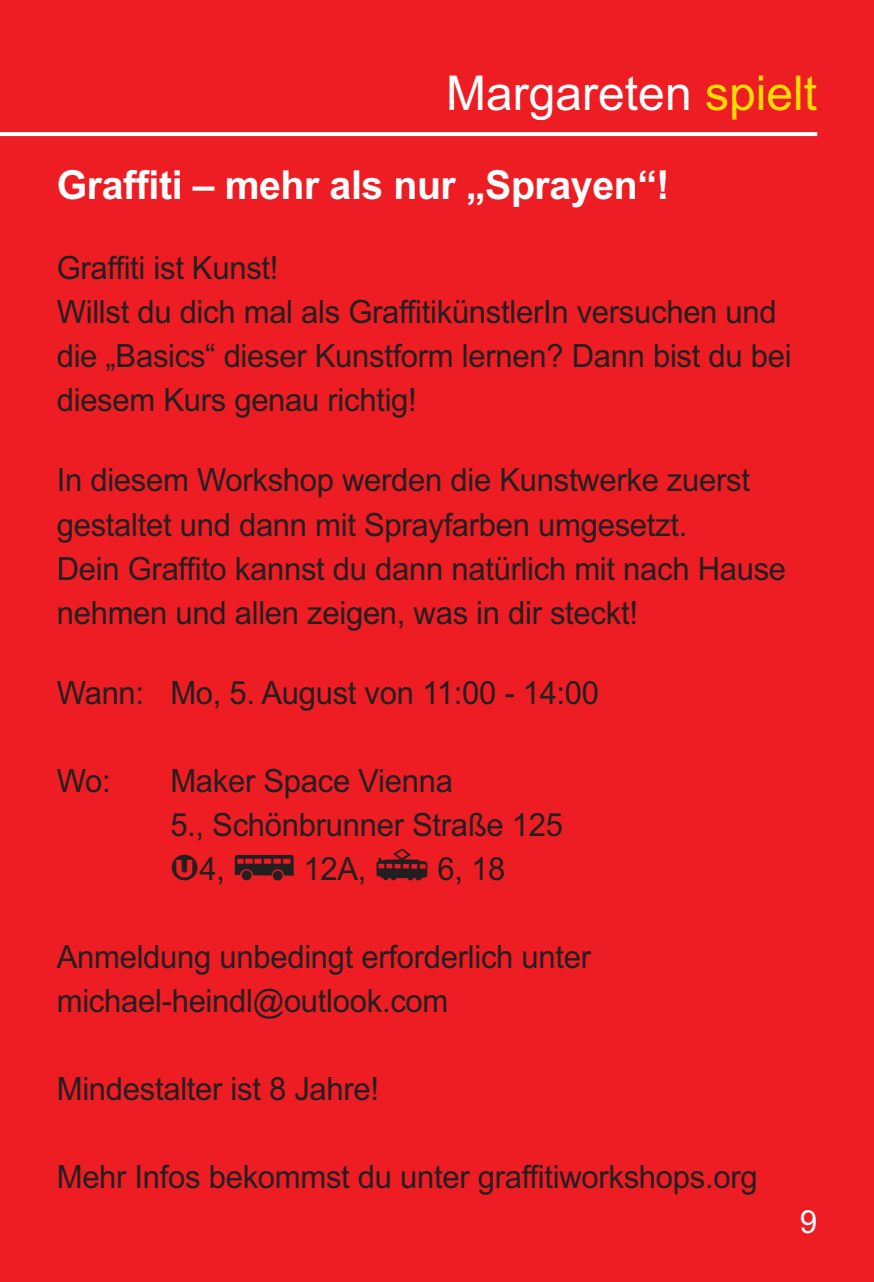
<style>
.page{position:relative;width:874px;height:1282px;background:#fff}
.page>*{position:absolute;margin:0;border:0;box-sizing:border-box;transform-origin:0 0}
.t1{font:48px "Arial";color:#fff}
.t2{font:700 40px "Arial";letter-spacing:-.01em;color:#fff}
.t3{font:32px/44px "Arial";letter-spacing:-.01em;color:#231f20}
.t4{font:32px "Arial";color:#fff}
.s1{color:#ffdd01}
.s2{font-family:"Wien Xtra PICTO"}
.s3{font-family:"Wien Xtra PICTO";font-size:38px}
</style>
<div class="page">
<div style="left:0;top:0;width:873px;height:1281px;background:#ee1d23"></div>
<svg style="left:0;top:132px;width:816px;height:4px;background:#fefbfb"></svg>
<h1 class="t1" style="left:446px;top:65px;width:372px">Margareten <span class="s1">spielt</span></h1>
<p class="t2" style="left:57px;top:162px;width:614px">Graffiti – mehr als nur „Sprayen“!</p>
<p class="t3" style="left:57px;top:246px;width:736px">Graffiti ist Kunst!<br>Willst du dich mal als GraffitikünstlerIn versuchen und die „Basics“ dieser Kunstform lernen? Dann bist du bei diesem Kurs genau richtig!</p>
<p class="t3" style="left:57px;top:458px;width:730px">In diesem Workshop werden die Kunstwerke zuerst gestaltet und dann mit Sprayfarben umgesetzt.<br>Dein Graffito kannst du dann natürlich mit nach Hause nehmen und allen zeigen, was in dir steckt!</p>
<p class="t3" style="left:57px;top:670px;width:543px">Wann: Mo, 5. August von 11:00 - 14:00</p>
<p class="t3" style="left:57px;top:758px;width:56px">Wo:</p>
<p class="t3" style="left:170px;top:758px;width:394px">Maker Space Vienna<br>5., Schönbrunner Straße 125 <span class="s2">#</span>4, <span class="s2">%</span> 12A, <span class="s3">$</span> 6, 18</p>
<p class="t3" style="left:57px;top:934px;width:535px">Anmeldung unbedingt erforderlich unter michael-heindl@outlook.com</p>
<p class="t3" style="left:57px;top:1066px;width:324px">Mindestalter ist 8 Jahre!</p>
<p class="t3" style="left:57px;top:1154px;width:702px">Mehr Infos bekommst du unter graffitiworkshops.org</p>
<p class="t4" style="left:799px;top:1202px;width:19px">9</p>
</div>
